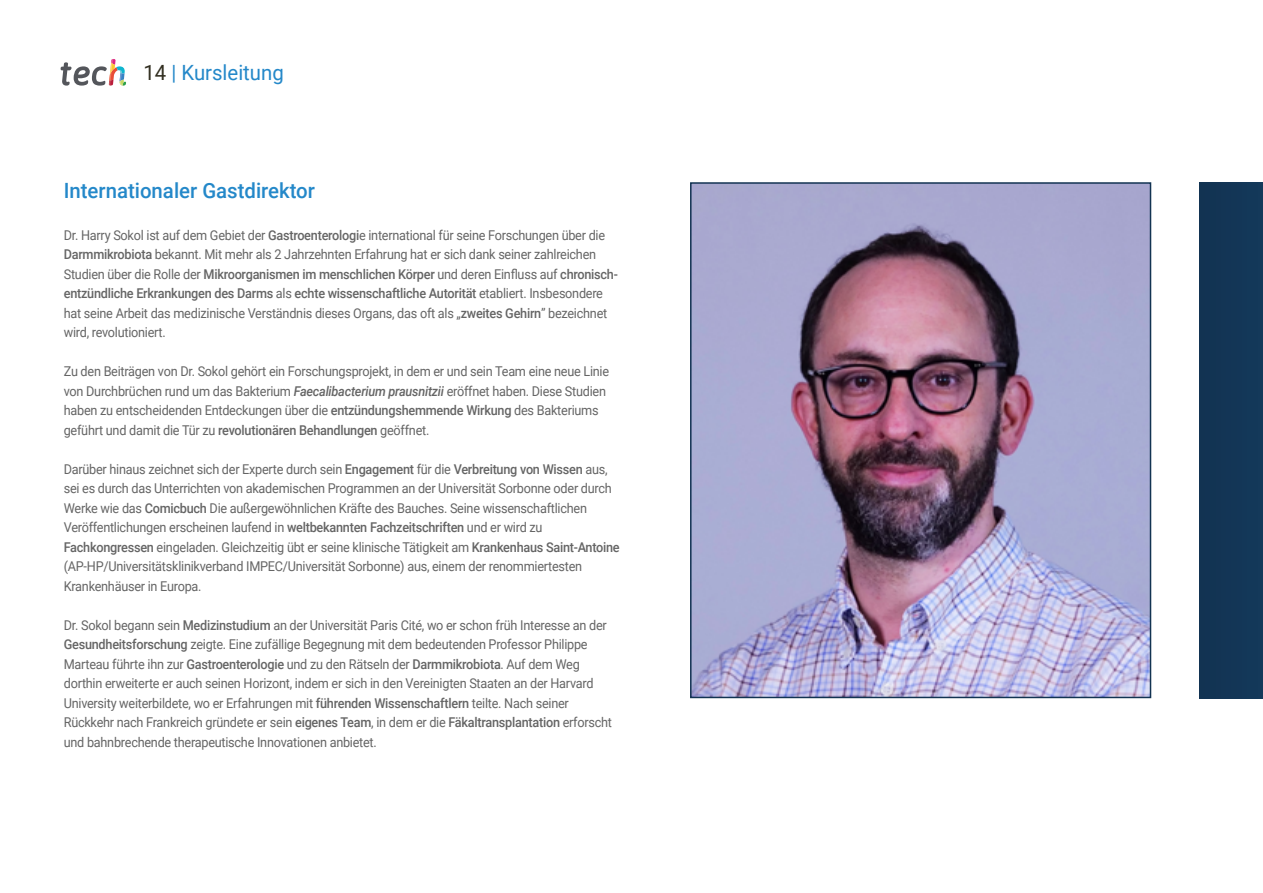
<style>
.page{position:relative;width:1263px;height:893px;background:#fff}
.page>*{position:absolute;margin:0;border:0;box-sizing:border-box;transform-origin:0 0}
.t1{font:500 21px "Roboto";color:#2488c9}
.t2{font:21px "Roboto";color:#2488c9}
.t3{font:13.5px/19.5px "Roboto";letter-spacing:-.02em;color:#656565;scale:.94 1}
.s1{color:#312e20}
.s2{font-weight:500}
.s3{font-weight:500;font-style:italic}
</style>
<div class="page">
<img style="left:693px;top:185px;width:455px;height:510px">
<div style="left:690px;top:182px;width:461px;height:516px;border:2px solid #123352"></div>
<div style="left:1199px;top:182px;width:64px;height:516px;background:#133556"></div>
<svg style="left:61px;top:59px;width:65px;height:27px"></svg>
<h1 class="t2" style="left:144px;top:57px;width:142px"><span class="s1">14</span> | Kursleitung</h1>
<h1 class="t1" style="left:64px;top:176px;width:253px">Internationaler Gastdirektor</h1>
<p class="t3" style="left:64px;top:225px;width:591px">Dr. Harry Sokol ist auf dem Gebiet der <span class="s2">Gastroenterologi</span>e international für seine Forschungen über die <span class="s2">Darmmikrobiota</span> bekannt. Mit mehr als 2 Jahrzehnten Erfahrung hat er sich dank seiner zahlreichen Studien über die Rolle der <span class="s2">Mikroorganismen im menschlichen Körper</span> und deren Einfluss auf <span class="s2">chronisch&shy;entzündliche Erkrankungen des Darms</span> als <span class="s2">echte wissenschaftliche Autorität</span> etabliert. Insbesondere hat seine Arbeit das medizinische Verständnis dieses Organs, das oft als „<span class="s2">zweites Gehirn</span>” bezeichnet wird, revolutioniert.</p>
<p class="t3" style="left:64px;top:361px;width:582px">Zu den Beiträgen von Dr. Sokol gehört ein Forschungsprojekt, in dem er und sein Team eine neue Linie von Durchbrüchen rund um das Bakterium <span class="s3">Faecalibacterium prausnitzii</span> eröffnet haben. Diese Studien haben zu entscheidenden Entdeckungen über die <span class="s2">entzündungshemmende Wirkung</span> des Bakteriums geführt und damit die Tür zu <span class="s2">revolutionären Behandlungen</span> geöffnet.</p>
<p class="t3" style="left:64px;top:459px;width:593px">Darüber hinaus zeichnet sich der Experte durch sein <span class="s2">Engagement</span> für die <span class="s2">Verbreitung von Wissen</span> aus, sei es durch das Unterrichten von akademischen Programmen an der Universität Sorbonne oder durch Werke wie das <span class="s2">Comicbuch</span> Die außergewöhnlichen Kräfte des Bauches. Seine wissenschaftlichen Veröffentlichungen erscheinen laufend in <span class="s2">weltbekannten Fachzeitschriften</span> und er wird zu <span class="s2">Fachkongressen</span> eingeladen. Gleichzeitig übt er seine klinische Tätigkeit am <span class="s2">Krankenhaus Saint-Antoine </span>(AP-HP/Universitätsklinikverband IMPEC/Universität Sorbonne) aus, einem der renommiertesten Krankenhäuser in Europa.</p>
<p class="t3" style="left:64px;top:615px;width:585px">Dr. Sokol begann sein <span class="s2">Medizinstudium</span> an der Universität Paris Cité, wo er schon früh Interesse an der <span class="s2">Gesundheitsforschung</span> zeigte. Eine zufällige Begegnung mit dem bedeutenden Professor Philippe Marteau führte ihn zur <span class="s2">Gastroenterologie</span> und zu den Rätseln der <span class="s2">Darmmikrobiota</span>. Auf dem Weg dorthin erweiterte er auch seinen Horizont, indem er sich in den Vereinigten Staaten an der Harvard University weiterbildete, wo er Erfahrungen mit <span class="s2">führenden Wissenschaftlern</span> teilte. Nach seiner Rückkehr nach Frankreich gründete er sein <span class="s2">eigenes Team</span>, in dem er die <span class="s2">Fäkaltransplantation</span> erforscht und bahnbrechende therapeutische Innovationen anbietet.</p>
</div>
